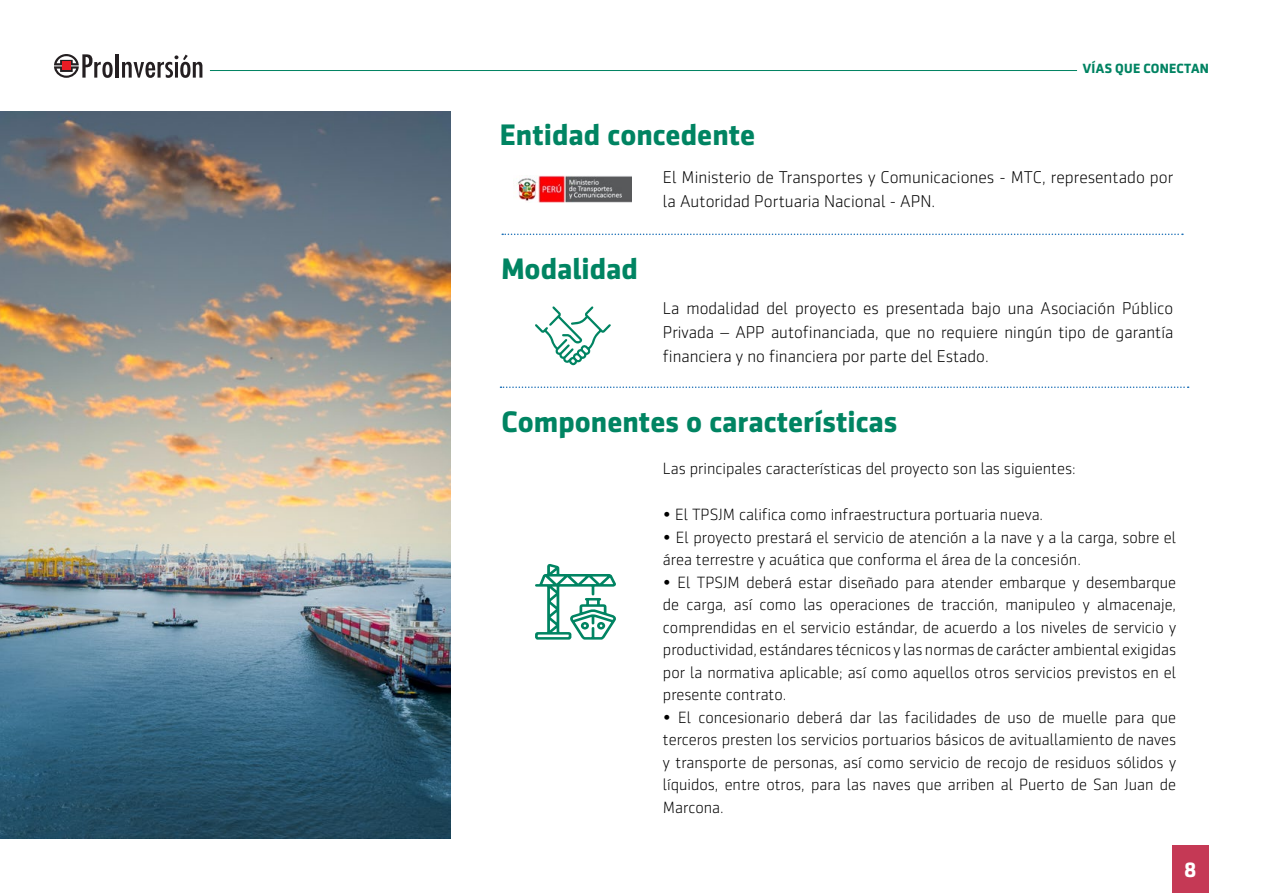
<style>
.page{position:relative;width:1263px;height:893px;background:#fff}
.page>*{position:absolute;margin:0;border:0;box-sizing:border-box;transform-origin:0 0}
.t1{font:700 30px "Sentico Sans DT";color:#008462}
.t2{font:700 21px "Sentico Sans DT";color:#fff}
.t3{font:300 17.25px/24px "Sentico Sans DT";color:#000}
.t4{font:300 16.5px/22.5px "Sentico Sans DT";color:#000;text-align:justify}
.t5{font:700 13.5px "Sentico Sans DT";letter-spacing:.015em;color:#008362}
</style>
<div class="page">
<hr style="left:210px;top:70px;width:867px;height:1px;background:#008362">
<svg style="left:54px;top:54px;width:59px;height:24px"></svg>
<hr style="left:115px;top:54px;width:4px;height:24px;background:#241f21">
<svg style="left:122px;top:55px;width:80px;height:23px"></svg>
<div style="left:62px;top:62px;width:8px;height:8px;background:#e81c24"></div>
<img style="left:0;top:112px;width:450px;height:727px">
<svg style="left:502px;top:234px;width:681px;height:1px"></svg>
<svg style="left:500px;top:386px;width:689px;height:2px"></svg>
<img style="left:513px;top:175px;width:118px;height:27px">
<svg style="left:535px;top:306px;width:76px;height:59px"></svg>
<svg style="left:535px;top:564px;width:81px;height:76px"></svg>
<div style="left:1172px;top:845px;width:37px;height:48px;background:#c53955"></div>
<h1 class="t1" style="left:500px;top:118px;width:257px">Entidad concedente</h1>
<p class="t5" style="left:1083px;top:60px;width:128px">VÍAS QUE CONECTAN</p>
<h1 class="t1" style="left:501px;top:251px;width:138px">Modalidad</h1>
<p class="t3" style="left:663px;top:166px;width:512px">El Ministerio de Transportes y Comunicaciones - MTC, representado por la Autoridad Portuaria Nacional - APN.</p>
<p class="t3" style="left:663px;top:297px;width:512px;text-align:justify">La modalidad del proyecto es presentada bajo una Asociación Público Privada – APP autofinanciada, que no requiere ningún tipo de garantía financiera y no financiera por parte del Estado.</p>
<h1 class="t1" style="left:501px;top:405px;width:397px">Componentes o características</h1>
<p class="t4" style="left:663px;top:457px;width:414px">Las principales características del proyecto son las siguientes:</p>
<p class="t4" style="left:663px;top:504px;width:382px">• El TPSJM califica como infraestructura portuaria nueva.</p>
<p class="t4" style="left:663px;top:526px;width:515px">• El proyecto prestará el servicio de atención a la nave y a la carga, sobre el área terrestre y acuática que conforma el área de la concesión.</p>
<p class="t4" style="left:663px;top:571px;width:515px">• El TPSJM deberá estar diseñado para atender embarque y desembarque de carga, así como las operaciones de tracción, manipuleo y almacenaje, comprendidas en el servicio estándar, de acuerdo a los niveles de servicio y productividad, estándares técnicos y las normas de carácter ambiental exigidas por la normativa aplicable; así como aquellos otros servicios previstos en el presente contrato.</p>
<p class="t4" style="left:663px;top:706px;width:515px">• El concesionario deberá dar las facilidades de uso de muelle para que terceros presten los servicios portuarios básicos de avituallamiento de naves y transporte de personas, así como servicio de recojo de residuos sólidos y líquidos, entre otros, para las naves que arriben al Puerto de San Juan de Marcona.</p>
<p class="t2" style="left:1184px;top:857px;width:14px">8</p>
</div>
